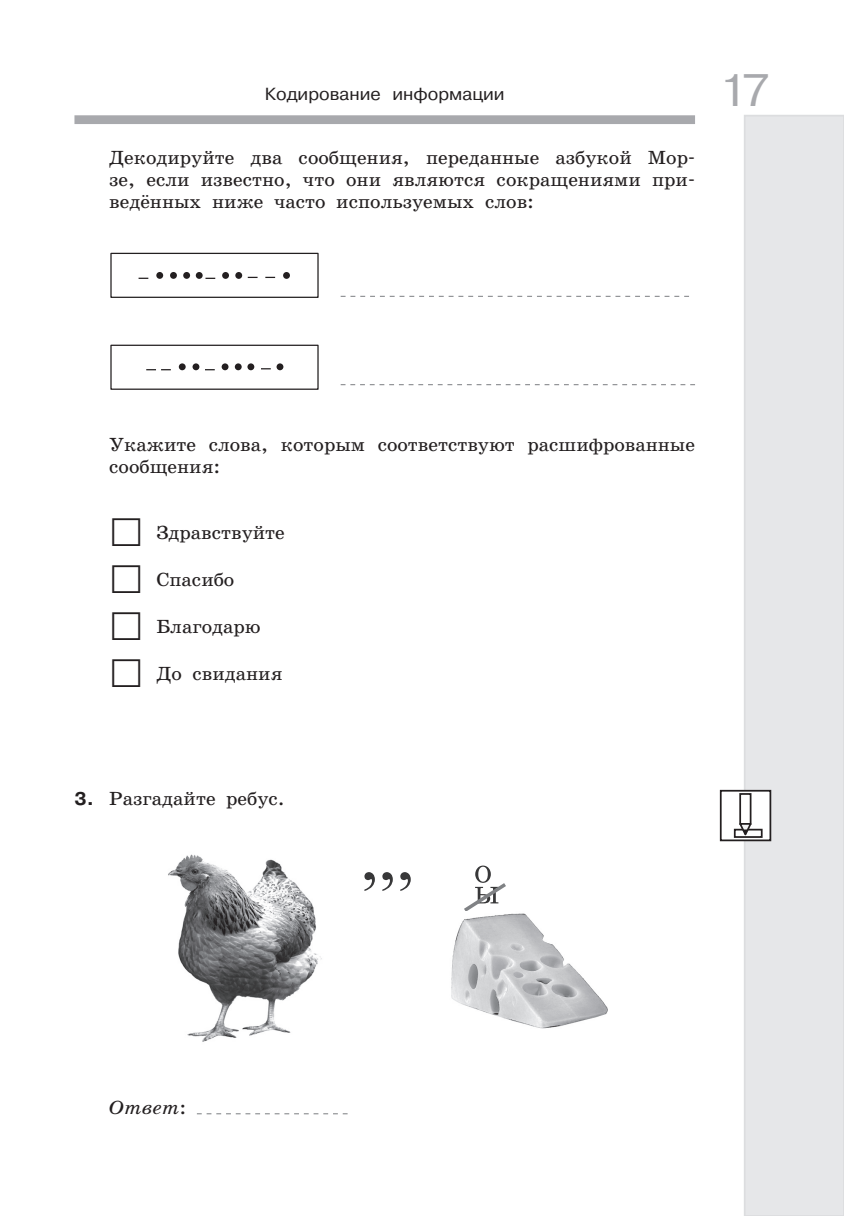
<style>
.page{position:relative;width:844px;height:1216px;background:#fff}
.page>*{position:absolute;margin:0;border:0;box-sizing:border-box;transform-origin:0 0}
.t1{font:45.5px "Pragmatica C San Pin";color:#a8a9ad}
.t2{font:19.25px/22.1px "School Book C San Pin";color:#231f20;text-align:justify}
.t3{font:italic 19.25px "School Book C San Pin";color:#231f20}
.t4{font:17.5px "Pragmatica C San Pin";color:#231f20}
.s1{font-family:"Pragmatica C San Pin";font-weight:700;font-size:18.38px}
.s2{font-style:normal}
</style>
<div class="page">
<div style="left:74px;top:115px;width:620px;height:9px;background:#a8a9ad"></div>
<div style="left:743px;top:115px;width:100px;height:1100px;background:#e6e7e9;border:2px solid #dcdddf"></div>
<svg style="left:340px;top:296px;width:348px;height:1px"></svg>
<svg style="left:340px;top:384px;width:354px;height:1px"></svg>
<svg style="left:197px;top:1113px;width:150px;height:1px"></svg>
<svg style="left:110px;top:252px;width:209px;height:46px"></svg>
<div style="left:283px;top:272px;width:7px;height:7px;background:#231f20;border-radius:50%"></div>
<div style="left:179px;top:363px;width:7px;height:7px;background:#231f20;border-radius:50%"></div>
<div style="left:192px;top:363px;width:7px;height:7px;background:#231f20;border-radius:50%"></div>
<div style="left:221px;top:363px;width:7px;height:7px;background:#231f20;border-radius:50%"></div>
<div style="left:235px;top:363px;width:6px;height:7px;background:#231f20;border-radius:50%"></div>
<div style="left:276px;top:363px;width:7px;height:7px;background:#231f20;border-radius:50%"></div>
<svg style="left:146px;top:369px;width:25px;height:1px"></svg>
<div style="left:247px;top:363px;width:7px;height:7px;background:#231f20;border-radius:50%"></div>
<div style="left:110px;top:344px;width:208px;height:46px;border:1px solid #231f20"></div>
<img style="left:168px;top:854px;width:154px;height:188px">
<svg style="left:364px;top:872px;width:11px;height:19px"></svg>
<svg style="left:382px;top:872px;width:11px;height:19px"></svg>
<svg style="left:400px;top:872px;width:10px;height:19px"></svg>
<svg style="left:464px;top:865px;width:42px;height:46px"></svg>
<img style="left:451px;top:913px;width:157px;height:115px">
<svg style="left:451px;top:994px;width:9px;height:9px"></svg>
<div style="left:720px;top:790px;width:50px;height:50px;background:#fff"></div>
<div style="left:719px;top:789px;width:52px;height:52px;border:2px solid #231f20"></div>
<div style="left:733px;top:828px;width:29px;height:9px;background:#fff;border:2px solid #231f20"></div>
<div style="left:739px;top:793px;width:12px;height:31px;background:#fff;border:2px solid #231f20"></div>
<svg style="left:737px;top:821px;width:16px;height:17px"></svg>
<p class="t4" style="left:265px;top:84px;width:241px">Кодирование информации</p>
<p class="t2" style="left:109px;top:146px;width:587px">Декодируйте два сообщения, переданные азбукой Мор&shy;зе, если известно, что они являются сокращениями при&shy;ведённых ниже часто используемых слов:</p>
<h1 class="t1" style="left:719px;top:65px;width:52px">17</h1>
<p class="t2" style="left:109px;top:433px;width:587px">Укажите слова, которым соответствуют расшифрованные сообщения:</p>
<p class="t2" style="left:156px;top:521px;width:130px">Здравствуйте</p>
<p class="t2" style="left:156px;top:568px;width:79px">Спасибо</p>
<p class="t2" style="left:156px;top:615px;width:106px">Благодарю</p>
<p class="t2" style="left:156px;top:662px;width:127px">До свидания</p>
<p class="t2" style="left:74px;top:787px;width:212px"><span class="s1">3.</span> Разгадайте ребус.</p>
<p class="t3" style="left:109px;top:1096px;width:78px">Ответ<span class="s2">:</span></p>
</div>
